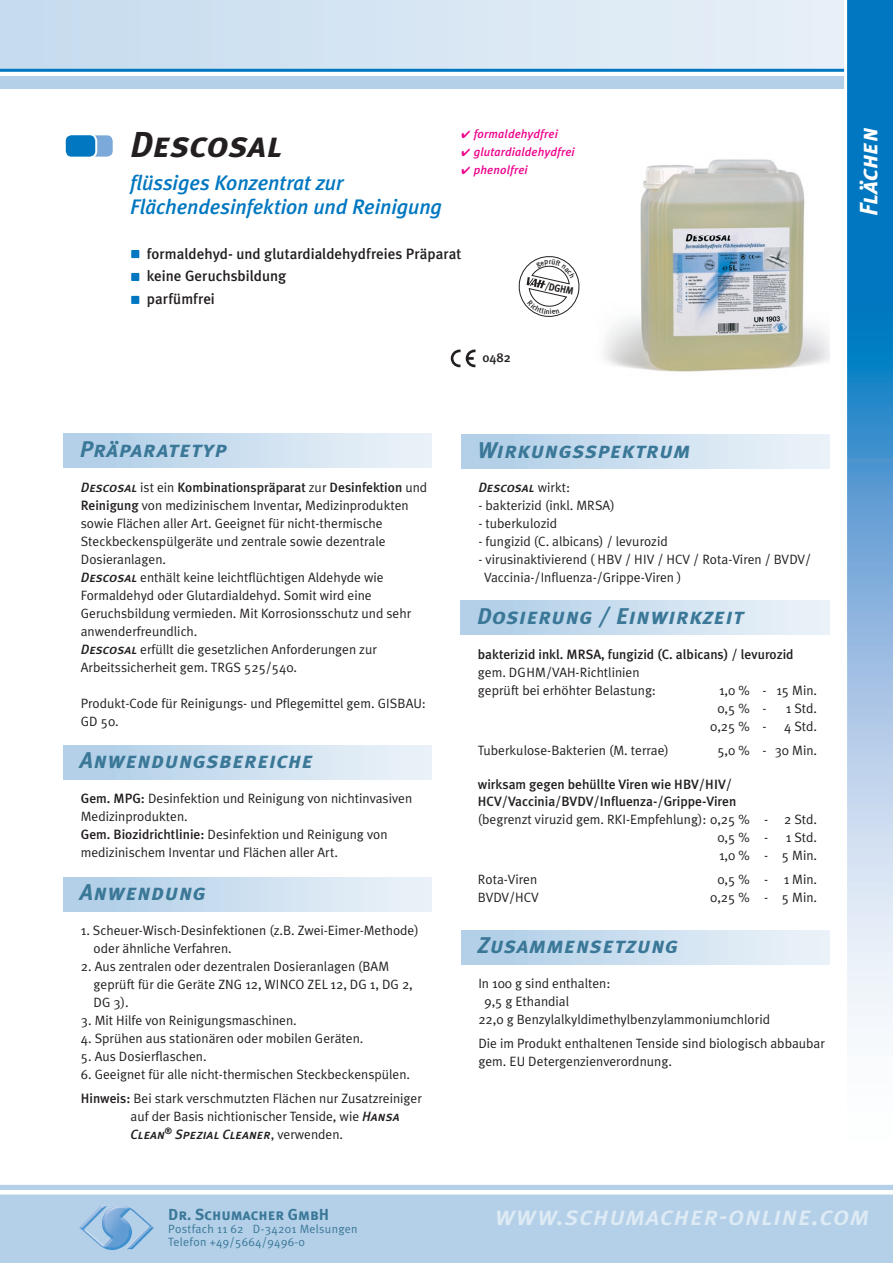
<style>
.page{position:relative;width:893px;height:1263px;background:#fff}
.page>*{position:absolute;margin:0;border:0;box-sizing:border-box;transform-origin:0 0}
.t1{font:italic 36px "Meta Plus Bold Caps";color:#231f20}
.t2{font:italic 27px "Meta Plus Medium Caps";letter-spacing:.025em;color:#deebf5}
.t3{font:italic 25.05px "Meta Plus Bold Caps";color:#fff}
.t4{font:italic 22.8px "Meta Plus Bold Caps";letter-spacing:.025em;color:#3b7898}
.t5{font:italic 500 21px/24px "Meta Plus";letter-spacing:-.005em;color:#0077c0}
.t6{font:15.9px "Meta Plus Bold Caps";color:#3b7898}
.t7{font:500 15px/22.5px "Meta Plus";color:#231f20}
.t8{font:13.5px/18px "Meta Plus Normal";color:#231f20}
.t9{font:500 13.5px/16.5px "Meta Plus";color:#231f20}
.t10{font:italic 13.5px "Meta Plus Medium Caps";color:#231f20}
.t11{font:500 13.05px "Meta Plus";color:#231f20}
.t12{font:12px/13.4px "Meta Plus Normal";letter-spacing:.025em;color:#3b7898}
.t13{font:italic 500 12px "Meta Plus";letter-spacing:.01em;color:#ed028c}
.t14{font:700 10.35px "Meta Plus";color:#231f20;scale:.9 1}
.s1{font-family:"Meta Plus Medium Caps";font-weight:400;font-style:italic}
.s2{font-family:"Meta Plus Normal";font-weight:400}
.s3{font-family:"Meta Plus";font-weight:500}
.s4{font-family:"Meta Plus Medium Caps";font-style:italic}
.s5{font-family:"Meta Plus Normal";font-style:normal}
</style>
<div class="page">
<div style="left:461px;top:434px;width:368px;height:34px;background:linear-gradient(to right,#aecde7,#edf3f9)"></div>
<div style="left:0;top:1185px;width:893px;height:78px;background:#b3d0e8"></div>
<hr style="left:0;top:1191px;width:893px;height:3px;background:#fff">
<div style="left:64px;top:434px;width:368px;height:34px;background:linear-gradient(to right,#aecde7,#edf3f9)"></div>
<img style="left:79px;top:1205px;width:75px;height:45px">
<div style="left:64px;top:745px;width:368px;height:34px;background:linear-gradient(to right,#aecde7,#edf3f9)"></div>
<div style="left:497px;top:1210px;width:371px;height:15px;background:#b3d0e8"></div>
<div style="left:0;top:0;width:862px;height:69px;background:linear-gradient(to right,#c5dbee,#e9f1f8)"></div>
<hr style="left:0;top:69px;width:863px;height:3px;background:#0077c0">
<div style="left:0;top:76px;width:863px;height:13px;background:#b3d0e8"></div>
<div style="left:64px;top:877px;width:368px;height:34px;background:linear-gradient(to right,#aecde7,#edf3f9)"></div>
<svg style="left:451px;top:350px;width:24px;height:17px"></svg>
<div style="left:82px;top:134px;width:32px;height:24px;background:#7ba9da;border-radius:7px"></div>
<div style="left:81px;top:133px;width:34px;height:26px;border:2px solid #fff;border-radius:7px"></div>
<div style="left:65px;top:134px;width:31px;height:24px;background:#0077c0;border-radius:7px"></div>
<div style="left:64px;top:133px;width:33px;height:26px;border:2px solid #fff;border-radius:7px"></div>
<div style="left:131px;top:249px;width:9px;height:10px;background:#0077c0"></div>
<div style="left:130px;top:249px;width:11px;height:10px;border:1px solid #fff"></div>
<div style="left:131px;top:272px;width:9px;height:10px;background:#0077c0"></div>
<div style="left:130px;top:272px;width:11px;height:10px;border:1px solid #fff"></div>
<div style="left:131px;top:295px;width:9px;height:9px;background:#0077c0"></div>
<div style="left:130px;top:295px;width:11px;height:10px;border:1px solid #fff"></div>
<div style="left:461px;top:601px;width:368px;height:34px;background:linear-gradient(to right,#aecde7,#edf3f9)"></div>
<img style="left:604px;top:159px;width:225px;height:213px">
<svg style="left:844px;top:0;width:49px;height:1028px;background:#6eacd9"></svg>
<div style="left:461px;top:930px;width:368px;height:34px;background:linear-gradient(to right,#aecde7,#edf3f9)"></div>
<svg style="left:518px;top:256px;width:62px;height:61px"></svg>
<h1 class="t1" style="left:130px;top:123px;width:154px">Descosal</h1>
<h3 class="t5" style="left:130px;top:170px;width:314px">flüssiges Konzentrat zur<br>Flächendesinfektion und Reinigung</h3>
<p class="t13" style="left:462px;top:127px;width:98px">✔ formaldehydfrei</p>
<p class="t13" style="left:462px;top:144px;width:115px">✔ glutardialdehydfrei</p>
<p class="t13" style="left:462px;top:163px;width:68px">✔ phenolfrei</p>
<p class="t7" style="left:147px;top:242px;width:316px">formaldehyd- und glutardialdehydfreies Präparat keine Geruchsbildung<br>parfümfrei</p>
<p class="t11" style="left:482px;top:350px;width:30px">0482</p>
<p class="t14" style="left:546px;top:279px;width:34px;rotate:13deg">/DGHM</p>
<h3 class="t4" style="left:80px;top:436px;width:149px">Präparatetyp</h3>
<p class="t9" style="left:81px;top:479px;width:348px"><span class="s1">Descosal</span> <span class="s2">ist ein</span> Kombinationspräparat <span class="s2">zur</span> Desinfektion <span class="s2">und</span></p>
<p class="t8" style="left:81px;top:496px;width:332px"><span class="s3">Reinigung</span> von medizinischem Inventar, Medizinprodukten sowie Flächen aller Art. Geeignet für nicht-thermische Steckbeckenspülgeräte und zentrale sowie dezentrale Dosieranlagen.<br><span class="s4">Descosal</span> enthält keine leichtflüchtigen Aldehyde wie Formaldehyd oder Glutardialdehyd. Somit wird eine Geruchsbildung vermieden. Mit Korrosionsschutz und sehr anwenderfreundlich.<br><span class="s4">Descosal</span> erfüllt die gesetzlichen Anforderungen zur Arbeitssicherheit gem. TRGS 525/540.</p>
<p class="t8" style="left:81px;top:694px;width:347px">Produkt-Code für Reinigungs- und Pflegemittel gem. GISBAU:<br>GD 50.</p>
<h3 class="t4" style="left:80px;top:747px;width:235px">Anwendungsbereiche</h3>
<p class="t8" style="left:81px;top:789px;width:333px"><span class="s3">Gem. MPG:</span> Desinfektion und Reinigung von nichtinvasiven Medizinprodukten.<br><span class="s3">Gem. Biozidrichtlinie:</span> Desinfektion und Reinigung von medizinischem Inventar und Flächen aller Art.</p>
<h3 class="t4" style="left:80px;top:879px;width:128px">Anwendung</h3>
<p class="t8" style="left:94px;top:921px;width:327px;text-indent:-13px">1. Scheuer-Wisch-Desinfektionen (z.B. Zwei-Eimer-Methode) oder ähnliche Verfahren.</p>
<p class="t8" style="left:94px;top:957px;width:321px;text-indent:-13px">2. Aus zentralen oder dezentralen Dosieranlagen (BAM geprüft für die Geräte ZNG 12, WINCO ZEL 12, DG 1, DG 2,<br>DG 3).</p>
<p class="t8" style="left:81px;top:1011px;width:217px">3. Mit Hilfe von Reinigungsmaschinen.</p>
<p class="t8" style="left:81px;top:1029px;width:284px">4. Sprühen aus stationären oder mobilen Geräten.</p>
<p class="t8" style="left:81px;top:1047px;width:127px">5. Aus Dosierflaschen.</p>
<p class="t8" style="left:81px;top:1062px;width:343px;line-height:24px">6. Geeignet für alle nicht-thermischen Steckbeckenspülen.<br><span class="s3">Hinweis:</span> Bei stark verschmutzten Flächen nur Zusatzreiniger</p>
<p class="t8" style="left:131px;top:1107px;width:271px">auf der Basis nichtionischer Tenside, wie <span class="s4">Hansa</span></p>
<p class="t10" style="left:131px;top:1126px;width:214px">Clean<sup>®</sup> Spezial Cleaner<span class="s5">, verwenden.</span></p>
<h3 class="t4" style="left:477px;top:436px;width:214px">Wirkungsspektrum</h3>
<p class="t10" style="left:478px;top:479px;width:93px">Descosal <span class="s5">wirkt:</span></p>
<p class="t8" style="left:478px;top:496px;width:138px">- bakterizid (inkl. MRSA)</p>
<p class="t8" style="left:478px;top:514px;width:80px">- tuberkulozid</p>
<p class="t8" style="left:478px;top:532px;width:191px">- fungizid (C. albicans) / levurozid</p>
<p class="t8" style="left:484px;top:550px;width:328px;text-indent:-6px">- virusinaktivierend ( HBV / HIV / HCV / Rota-Viren / BVDV/<br>Vaccinia-/Influenza-/Grippe-Viren )</p>
<h3 class="t4" style="left:477px;top:603px;width:268px">Dosierung / Einwirkzeit</h3>
<p class="t9" style="left:478px;top:646px;width:317px">bakterizid inkl. MRSA, fungizid (C. albicans) / levurozid</p>
<p class="t8" style="left:478px;top:663px;width:180px">gem. DGHM/VAH-Richtlinien geprüft bei erhöhter Belastung:</p>
<p class="t8" style="left:717px;top:681px;width:101px">1,0 % - 15 Min.<br>0,5 % -</p>
<p class="t8" style="left:786px;top:699px;width:33px">1 Std.</p>
<p class="t8" style="left:710px;top:717px;width:58px">0,25 % -</p>
<p class="t8" style="left:784px;top:717px;width:34px">4 Std.</p>
<p class="t8" style="left:478px;top:741px;width:193px">Tuberkulose-Bakterien (M. terrae)</p>
<p class="t8" style="left:717px;top:741px;width:101px">5,0 % - 30 Min.</p>
<p class="t9" style="left:478px;top:776px;width:260px">wirksam gegen behüllte Viren wie HBV/HIV/<br>HCV/Vaccinia/BVDV/Influenza-/Grippe-Viren</p>
<p class="t8" style="left:717px;top:810px;width:101px;text-indent:-239px">(begrenzt viruzid gem. RKI-Empfehlung): 0,25 % - 2 Std.<br>0,5 % -</p>
<p class="t8" style="left:719px;top:828px;width:100px;text-align:right">1 Std.<br>1,0 % - 5 Min.</p>
<p class="t8" style="left:478px;top:870px;width:61px">Rota-Viren</p>
<p class="t8" style="left:717px;top:870px;width:101px">0,5 % - 1 Min.</p>
<p class="t8" style="left:478px;top:888px;width:62px">BVDV/HCV</p>
<p class="t8" style="left:710px;top:888px;width:109px">0,25 % - 5 Min.</p>
<h3 class="t4" style="left:477px;top:932px;width:202px">Zusammensetzung</h3>
<p class="t8" style="left:478px;top:974px;width:134px">In 100 g sind enthalten:</p>
<p class="t8" style="left:484px;top:992px;width:86px">9,5 g Ethandial</p>
<p class="t8" style="left:478px;top:1010px;width:293px">22,0 g Benzylalkyldimethylbenzylammoniumchlorid</p>
<p class="t8" style="left:478px;top:1034px;width:348px">Die im Produkt enthaltenen Tenside sind biologisch abbaubar gem. EU Detergenzienverordnung.</p>
<h3 class="t3" style="left:854px;top:216px;width:90px;rotate:-90deg">Flächen</h3>
<p class="t6" style="left:168px;top:1205px;width:162px">Dr. Schumacher GmbH</p>
<p class="t12" style="left:168px;top:1222px;width:191px">Postfach 11 62 D-34201 Melsungen<br>Telefon +49/5664/9496-0</p>
<h2 class="t2" style="left:495px;top:1200px;width:376px">www.schumacher-online.com</h2>
</div>
